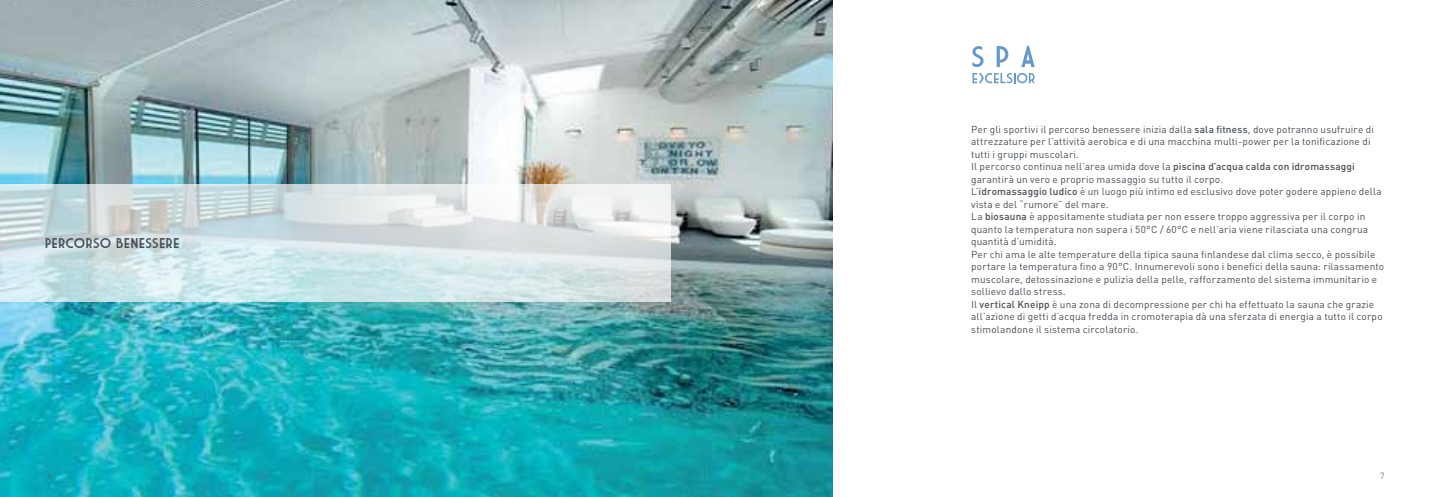
<style>
.page{position:relative;width:1432px;height:497px;background:#fff}
.page>*{position:absolute;margin:0;border:0;box-sizing:border-box;transform-origin:0 0}
.t1{font:13.75px "Market Deco";letter-spacing:.035em;color:#454d54}
.t2{font:10px/12.5px "DIN";letter-spacing:.015em;color:#454d54}
.t3{font:300 8.75px "DIN";color:#454d54}
.s1{font-weight:500}
</style>
<div class="page">
<img style="left:0;top:0;width:833px;height:496px">
<svg style="left:0;top:184px;width:671px;height:117px;background:#d5e3e5"></svg>
<svg style="left:972px;top:73px;width:62px;height:10px"></svg>
<svg style="left:972px;top:46px;width:11px;height:21px"></svg>
<svg style="left:996px;top:46px;width:12px;height:21px"></svg>
<svg style="left:1021px;top:46px;width:13px;height:21px"></svg>
<h1 class="t1" style="left:45px;top:237px;width:136px">PERCORSO BENESSERE</h1>
<p class="t2" style="left:971px;top:122px;width:414px">Per gli sportivi il percorso benessere inizia dalla <span class="s1">sala fitness</span>, dove potranno usufruire di attrezzature per l’attività aerobica e di una macchina multi-power per la tonificazione di tutti i gruppi muscolari.<br>Il percorso continua nell’area umida dove la <span class="s1">piscina d’acqua calda con idromassaggi </span>garantirà un vero e proprio massaggio su tutto il corpo.<br>L’<span class="s1">idromassaggio ludico</span> è un luogo più intimo ed esclusivo dove poter godere appieno della vista e del “rumore” del mare.<br>La <span class="s1">biosauna</span> è appositamente studiata per non essere troppo aggressiva per il corpo in quanto la temperatura non supera i 50°C / 60°C e nell’aria viene rilasciata una congrua quantità d’umidità.<br>Per chi ama le alte temperature della tipica sauna finlandese dal clima secco, è possibile portare la temperatura fino a 90°C. Innumerevoli sono i benefici della sauna: rilassamento muscolare, detossinazione e pulizia della pelle, rafforzamento del sistema immunitario e sollievo dallo stress.<br>Il <span class="s1">vertical Kneipp</span> è una zona di decompressione per chi ha effettuato la sauna che grazie all’azione di getti d’acqua fredda in cromoterapia dà una sferzata di energia a tutto il corpo stimolandone il sistema circolatorio.</p>
<p class="t3" style="left:47px;top:469px;width:6px">6</p>
<p class="t3" style="left:1380px;top:469px;width:6px">7</p>
</div>
